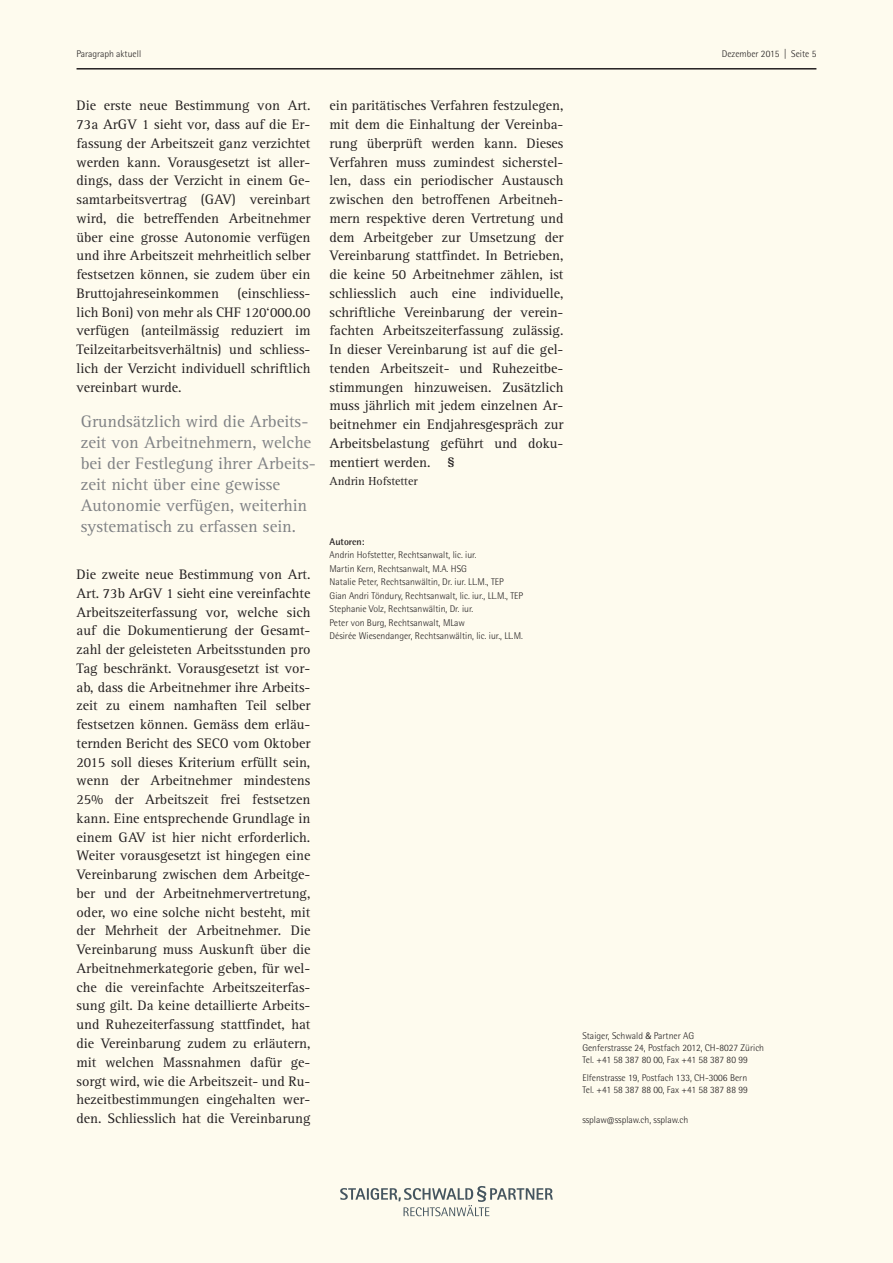
<style>
.page{position:relative;width:893px;height:1263px;background:#fefbee}
.page>*{position:absolute;margin:0;border:0;box-sizing:border-box;transform-origin:0 0}
.t1{font:17.25px/21px "Rotis Serif Pro";color:#808285}
.t2{font:14.25px/18.8px "Rotis Serif Pro";color:#231f20;text-align:justify}
.t3{font:12px "Rotis Serif Pro";color:#231f20}
.t4{font:300 9.75px/13.5px "Rotis Semi Sans Pro";color:#231f20}
.t5{font:700 9.75px "Rotis Semi Sans Pro";color:#231f20}
.s1{font-weight:700}
.s2{font-family:"Myriad Pro";font-weight:400}
</style>
<div class="page">
<svg style="left:340px;top:1186px;width:213px;height:30px"></svg>
<hr style="left:77px;top:68px;width:739px;height:2px;background:#231f20">
<p class="t4" style="left:77px;top:47px;width:66px">Paragraph aktuell</p>
<p class="t4" style="left:722px;top:47px;width:96px">Dezember 2015 | Seite 5</p>
<p class="t2" style="left:77px;top:96px;width:235px">Die erste neue Bestimmung von Art.<br>73a ArGV 1 sieht vor, dass auf die Er&shy;fassung der Arbeitszeit ganz verzichtet werden kann. Vorausgesetzt ist aller&shy;dings, dass der Verzicht in einem Ge&shy;samtarbeitsvertrag (GAV) vereinbart wird, die betreffenden Arbeitnehmer über eine grosse Autonomie verfügen und ihre Arbeitszeit mehrheitlich selber festsetzen können, sie zudem über ein Bruttojahreseinkommen</p>
<p class="t2" style="left:77px;top:284px;width:235px;text-indent:161px">(einschliess&shy;lich Boni) von mehr als CHF 120‘000.00 verfügen (anteilmässig reduziert im Teilzeitarbeitsverhältnis) und schliess&shy;lich der Verzicht individuell schriftlich vereinbart wurde.</p>
<p class="t1" style="left:81px;top:411px;width:237px">Grundsätzlich wird die Arbeits&shy;zeit von Arbeitnehmern, welche bei der Festlegung ihrer Arbeits&shy;zeit nicht über eine gewisse<br>Autonomie verfügen, weiterhin systematisch zu erfassen sein.</p>
<p class="t2" style="left:77px;top:565px;width:235px">Die zweite neue Bestimmung von Art.<br>Art. 73b ArGV 1 sieht eine vereinfachte Arbeitszeiterfassung vor, welche sich auf die Dokumentierung der Gesamt&shy;zahl der geleisteten Arbeitsstunden pro Tag beschränkt. Vorausgesetzt ist vor&shy;ab, dass die Arbeitnehmer ihre Arbeits&shy;zeit zu einem namhaften Teil selber festsetzen können. Gemäss dem erläu&shy;ternden Bericht des SECO vom Oktober 2015 soll dieses Kriterium erfüllt sein, wenn der Arbeitnehmer mindestens 25% der Arbeitszeit frei festsetzen kann. Eine entsprechende Grundlage in einem GAV ist hier nicht erforderlich.<br>Weiter vorausgesetzt ist hingegen eine Vereinbarung zwischen dem Arbeitge&shy;ber und der Arbeitnehmervertretung, oder, wo eine solche nicht besteht, mit der Mehrheit der Arbeitnehmer. Die Vereinbarung muss Auskunft über die Arbeitnehmerkategorie geben, für wel&shy;che die vereinfachte Arbeitszeiterfas&shy;sung gilt. Da keine detaillierte Arbeits&shy;und Ruhezeiterfassung stattfindet, hat die Vereinbarung zudem zu erläutern, mit welchen Massnahmen dafür ge&shy;sorgt wird, wie die Arbeitszeit- und Ru&shy;hezeitbestimmungen eingehalten wer&shy;den. Schliesslich hat die Vereinbarung</p>
<p class="t2" style="left:330px;top:96px;width:235px">ein paritätisches Verfahren festzulegen, mit dem die Einhaltung der Vereinba&shy;rung überprüft werden kann. Dieses Verfahren muss zumindest sicherstel&shy;len, dass ein periodischer Austausch zwischen den betroffenen Arbeitneh&shy;mern respektive deren Vertretung und dem Arbeitgeber zur Umsetzung der Vereinbarung stattfindet. In Betrieben, die keine 50 Arbeitnehmer zählen, ist schliesslich auch eine individuelle, schriftliche Vereinbarung der verein&shy;fachten Arbeitszeiterfassung zulässig.<br>In dieser Vereinbarung ist auf die gel&shy;tenden Arbeitszeit- und Ruhezeitbe&shy;stimmungen hinzuweisen. Zusätzlich muss jährlich mit jedem einzelnen Ar&shy;beitnehmer ein Endjahresgespräch zur Arbeitsbelastung geführt und doku&shy;mentiert werden. <span class="s1">§</span></p>
<p class="t3" style="left:330px;top:474px;width:90px">Andrin Hofstetter</p>
<p class="t5" style="left:330px;top:535px;width:37px">Autoren:</p>
<p class="t4" style="left:330px;top:548px;width:195px">Andrin Hofstetter, Rechtsanwalt, lic. iur.<br>Martin Kern, Rechtsanwalt, M.A. HSG<br>Natalie Peter, Rechtsanwältin, Dr. iur. LL.M., TEP Gian Andri Töndury, Rechtsanwalt, lic. iur., LL.M., TEP Stephanie Volz, Rechtsanwältin, Dr. iur.<br>Peter von Burg, Rechtsanwalt, MLaw<br>Désirée Wiesendanger, Rechtsanwältin, lic. iur., LL.M.</p>
<p class="t4" style="left:582px;top:1030px;width:183px;line-height:12px">Staiger, Schwald <span class="s2">&amp;</span> Partner AG<br>Genferstrasse 24, Postfach 2012, CH-8027 Zürich<br>Tel. +41 58 387 80 00, Fax +41 58 387 80 99</p>
<p class="t4" style="left:582px;top:1072px;width:167px;line-height:12px">Elfenstrasse 19, Postfach 133, CH-3006 Bern<br>Tel. +41 58 387 88 00, Fax +41 58 387 88 99</p>
<p class="t4" style="left:582px;top:1113px;width:108px">ssplaw@ssplaw.ch, ssplaw.ch</p>
</div>
